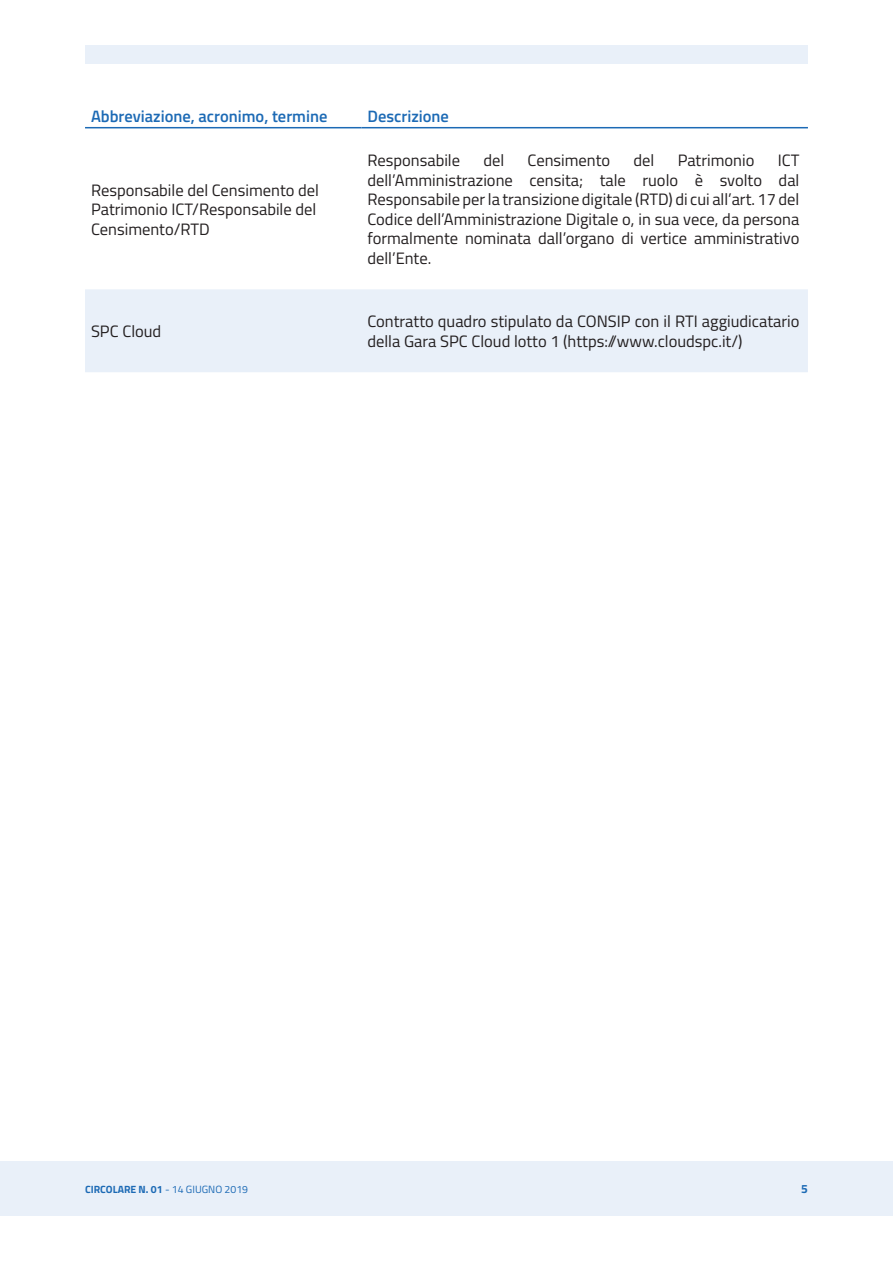
<style>
.page{position:relative;width:893px;height:1263px;background:#fff}
.page>*{position:absolute;margin:0;border:0;box-sizing:border-box;transform-origin:0 0}
.t1{font:16.5px/19.5px "Titillium";color:#231f20}
.t2{font:600 16.5px "Titillium";color:#1c6ab5}
.t3{font:700 12px "Titillium";color:#1c6ab5}
.t4{font:700 10.5px "Titillium";color:#1c6ab5}
.s1{font-weight:400}
</style>
<div class="page">
<div style="left:0;top:1162px;width:893px;height:54px;background:#e9f0f9"></div>
<div style="left:85px;top:46px;width:723px;height:18px;background:#e9f0f9"></div>
<div style="left:85px;top:289px;width:723px;height:83px;background:#e9f0f9"></div>
<hr style="left:85px;top:127px;width:276px;height:1px;background:#1c6ab5">
<hr style="left:361px;top:127px;width:447px;height:1px;background:#1c6ab5">
<p class="t2" style="left:91px;top:104px;width:238px">Abbreviazione, acronimo, termine</p>
<p class="t2" style="left:367px;top:104px;width:83px">Descrizione</p>
<p class="t1" style="left:91px;top:179px;width:230px">Responsabile del Censimento del<br>Patrimonio ICT/Responsabile del<br>Censimento/RTD</p>
<p class="t1" style="left:367px;top:150px;width:94px">Responsabile</p>
<p class="t1" style="left:483px;top:150px;width:22px">del</p>
<p class="t1" style="left:527px;top:150px;width:84px">Censimento</p>
<p class="t1" style="left:633px;top:150px;width:22px">del</p>
<p class="t1" style="left:678px;top:150px;width:78px">Patrimonio</p>
<p class="t1" style="left:367px;top:150px;width:433px;text-align:justify;text-indent:410px">ICT dell’Amministrazione censita; tale ruolo è svolto dal Responsabile per la transizione digitale (RTD) di cui all’art. 17 del Codice dell’Amministrazione Digitale o, in sua vece, da persona formalmente nominata dall’organo di vertice amministrativo dell’Ente.</p>
<p class="t1" style="left:91px;top:321px;width:72px">SPC Cloud</p>
<p class="t1" style="left:367px;top:311px;width:433px">Contratto quadro stipulato da CONSIP con il RTI aggiudicatario della Gara SPC Cloud lotto 1 (https://www.cloudspc.it/)</p>
<p class="t4" style="left:85px;top:1181px;width:165px">CIRCOLARE N. 01 <span class="s1">- 14 GIUGNO 2019</span></p>
<p class="t3" style="left:801px;top:1179px;width:8px">5</p>
</div>
